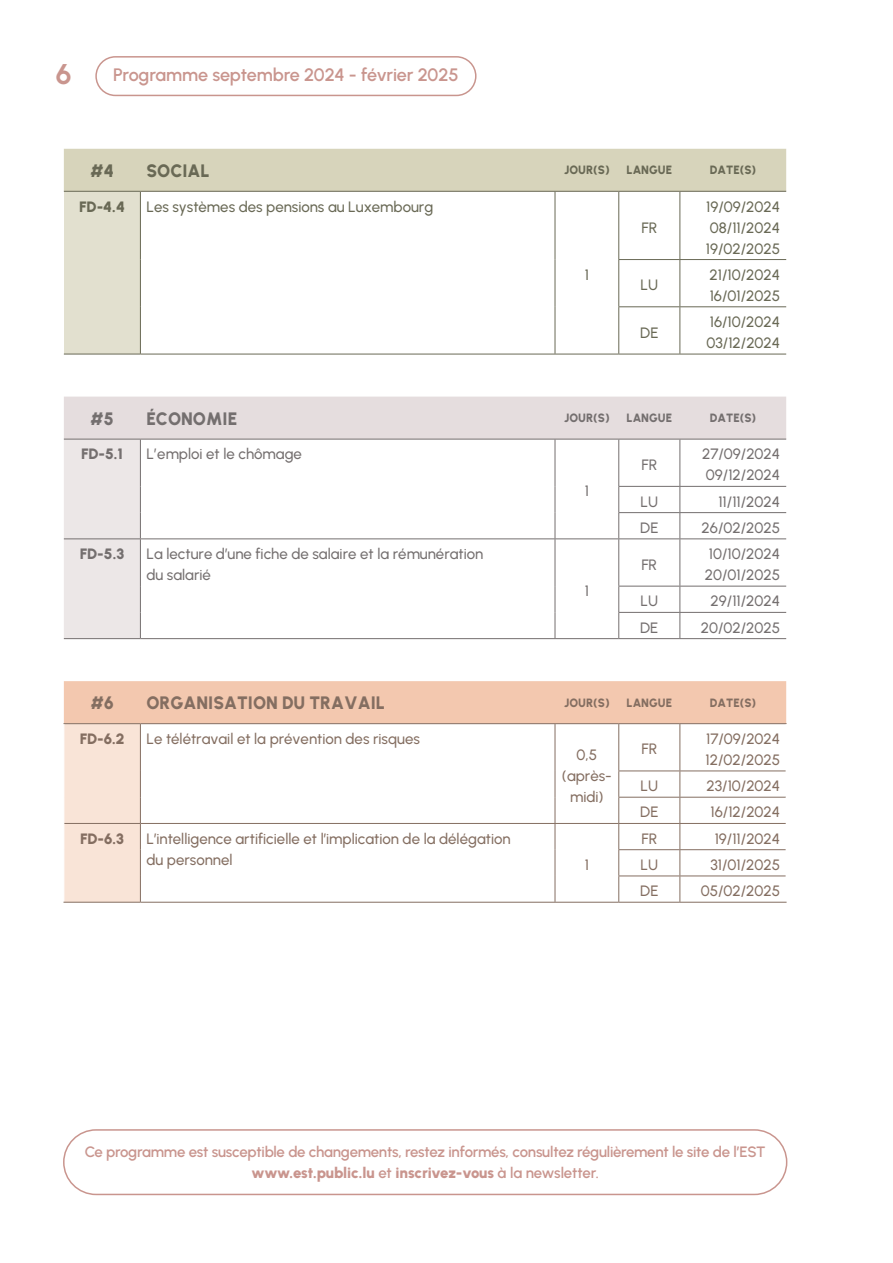
<style>
.page{position:relative;width:893px;height:1263px;background:#fff}
.page>*{position:absolute;margin:0;border:0;box-sizing:border-box;transform-origin:0 0}
.t1{font:700 28.5px "Urbanist";color:#c9958e}
.t2{font:600 18px "Urbanist";letter-spacing:-.01em;color:#c9958e}
.t3{font:900 18px "Urbanist";color:#846e61;scale:.95 1}
.t4{font:900 18px "Urbanist";color:#746f6f;scale:.95 1}
.t5{font:900 18px "Urbanist";color:#696955;scale:.95 1}
.t6{font:500 15px/21px "Urbanist";color:#846e61}
.t7{font:500 15px/21px "Urbanist";color:#746f6f}
.t8{font:600 15px/21px "Urbanist";letter-spacing:-.02em;color:#c9958e;text-align:center}
.t9{font:500 15px/21px "Urbanist";color:#696955}
.t10{font:900 15px "Urbanist";color:#746f6f}
.t11{font:900 15px "Urbanist";color:#846e61}
.t12{font:900 15px "Urbanist";color:#696955}
.t13{font:900 12px "Urbanist";color:#696955;scale:.95 1}
.t14{font:900 12px "Urbanist";color:#746f6f;scale:.95 1}
.t15{font:900 12px "Urbanist";color:#846e61;scale:.95 1}
.s1{font-weight:900}
</style>
<div class="page">
<div style="left:95px;top:56px;width:381px;height:40px;border:2px solid #c9958e;border-radius:19px"></div>
<div style="left:64px;top:149px;width:722px;height:42px;background:#d7d4bb"></div>
<div style="left:64px;top:191px;width:76px;height:163px;background:#e2e0cf"></div>
<hr style="left:64px;top:191px;width:76px;height:1px;background:#696955">
<hr style="left:140px;top:191px;width:415px;height:1px;background:#696955">
<hr style="left:555px;top:191px;width:64px;height:1px;background:#696955">
<hr style="left:619px;top:191px;width:61px;height:1px;background:#696955">
<hr style="left:680px;top:191px;width:106px;height:1px;background:#696955">
<svg style="left:63px;top:681px;width:724px;height:221px"></svg>
<svg style="left:64px;top:397px;width:722px;height:242px"></svg>
<hr style="left:140px;top:192px;width:1px;height:68px;background:#696955">
<hr style="left:555px;top:192px;width:1px;height:68px;background:#696955">
<hr style="left:140px;top:260px;width:1px;height:47px;background:#696955">
<hr style="left:555px;top:260px;width:1px;height:47px;background:#696955">
<hr style="left:140px;top:307px;width:1px;height:47px;background:#696955">
<hr style="left:555px;top:307px;width:1px;height:47px;background:#696955">
<hr style="left:618px;top:192px;width:1px;height:67px;background:#696955">
<hr style="left:679px;top:192px;width:1px;height:67px;background:#696955">
<hr style="left:618px;top:259px;width:62px;height:1px;background:#696955">
<hr style="left:618px;top:260px;width:1px;height:46px;background:#696955">
<hr style="left:680px;top:259px;width:106px;height:1px;background:#696955">
<hr style="left:679px;top:260px;width:1px;height:46px;background:#696955">
<hr style="left:618px;top:307px;width:1px;height:47px;background:#696955">
<hr style="left:679px;top:307px;width:1px;height:47px;background:#696955">
<hr style="left:64px;top:354px;width:76px;height:1px;background:#696955">
<hr style="left:140px;top:354px;width:415px;height:1px;background:#696955">
<hr style="left:555px;top:354px;width:64px;height:1px;background:#696955">
<hr style="left:618px;top:306px;width:62px;height:1px;background:#696955">
<hr style="left:680px;top:306px;width:106px;height:1px;background:#696955">
<hr style="left:619px;top:354px;width:61px;height:1px;background:#696955">
<hr style="left:680px;top:354px;width:106px;height:1px;background:#696955">
<hr style="left:63px;top:902px;width:77px;height:1px;background:#846e61">
<hr style="left:140px;top:902px;width:415px;height:1px;background:#846e61">
<hr style="left:555px;top:902px;width:64px;height:1px;background:#846e61">
<hr style="left:619px;top:902px;width:61px;height:1px;background:#846e61">
<hr style="left:680px;top:902px;width:107px;height:1px;background:#846e61">
<div style="left:63px;top:1129px;width:724px;height:66px;border:2px solid #c9958e;border-radius:32px"></div>
<h1 class="t1" style="left:56px;top:55px;width:17px">6</h1>
<p class="t2" style="left:113px;top:62px;width:347px">Programme septembre 2024 - février 2025</p>
<p class="t5" style="left:90px;top:158px;width:27px">#4</p>
<p class="t5" style="left:146px;top:158px;width:68px">SOCIAL</p>
<p class="t13" style="left:564px;top:162px;width:50px">JOUR(S)</p>
<p class="t13" style="left:627px;top:162px;width:49px">LANGUE</p>
<p class="t13" style="left:710px;top:162px;width:50px">DATE(S)</p>
<p class="t12" style="left:79px;top:196px;width:47px">FD-4.4</p>
<p class="t9" style="left:146px;top:195px;width:288px">Les systèmes des pensions au Luxembourg</p>
<p class="t9" style="left:706px;top:195px;width:76px;text-align:justify">19/09/2024<br>08/11/2024<br>19/02/2025</p>
<p class="t9" style="left:641px;top:216px;width:17px">FR</p>
<p class="t9" style="left:585px;top:264px;width:6px">1</p>
<p class="t9" style="left:640px;top:274px;width:19px">LU</p>
<p class="t9" style="left:710px;top:264px;width:72px">21/10/2024<br>16/01/2025</p>
<p class="t9" style="left:640px;top:321px;width:20px">DE</p>
<p class="t9" style="left:706px;top:311px;width:75px">16/10/2024<br>03/12/2024</p>
<p class="t4" style="left:90px;top:406px;width:27px">#5</p>
<p class="t4" style="left:146px;top:406px;width:97px">ÉCONOMIE</p>
<p class="t14" style="left:564px;top:409px;width:50px">JOUR(S)</p>
<p class="t14" style="left:627px;top:409px;width:49px">LANGUE</p>
<p class="t14" style="left:710px;top:409px;width:50px">DATE(S)</p>
<p class="t10" style="left:81px;top:443px;width:43px">FD-5.1</p>
<p class="t7" style="left:146px;top:443px;width:157px">Lʼemploi et le chômage</p>
<p class="t7" style="left:585px;top:480px;width:6px">1</p>
<p class="t7" style="left:641px;top:454px;width:17px">FR</p>
<p class="t7" style="left:702px;top:443px;width:80px">27/09/2024<br>09/12/2024</p>
<p class="t7" style="left:640px;top:490px;width:19px">LU</p>
<p class="t7" style="left:718px;top:490px;width:63px">11/11/2024</p>
<p class="t7" style="left:640px;top:517px;width:20px">DE</p>
<p class="t7" style="left:702px;top:517px;width:80px">26/02/2025</p>
<p class="t10" style="left:80px;top:543px;width:46px">FD-5.3</p>
<p class="t7" style="left:146px;top:543px;width:338px">La lecture d’une fiche de salaire et la rémunération du salarié</p>
<p class="t7" style="left:585px;top:580px;width:6px">1</p>
<p class="t7" style="left:641px;top:553px;width:17px">FR</p>
<p class="t7" style="left:705px;top:543px;width:77px">10/10/2024<br>20/01/2025</p>
<p class="t7" style="left:640px;top:590px;width:19px">LU</p>
<p class="t7" style="left:711px;top:590px;width:71px">29/11/2024</p>
<p class="t7" style="left:640px;top:616px;width:20px">DE</p>
<p class="t7" style="left:701px;top:616px;width:81px">20/02/2025</p>
<p class="t3" style="left:91px;top:690px;width:26px">#6</p>
<p class="t3" style="left:146px;top:690px;width:253px">ORGANISATION DU TRAVAIL</p>
<p class="t15" style="left:564px;top:694px;width:50px">JOUR(S)</p>
<p class="t15" style="left:627px;top:694px;width:49px">LANGUE</p>
<p class="t15" style="left:710px;top:694px;width:50px">DATE(S)</p>
<p class="t11" style="left:80px;top:728px;width:46px">FD-6.2</p>
<p class="t6" style="left:146px;top:728px;width:275px">Le télétravail et la prévention des risques</p>
<p class="t6" style="left:562px;top:743px;width:51px;text-align:center">0,5 (après&shy;midi)</p>
<p class="t6" style="left:641px;top:738px;width:17px">FR</p>
<p class="t6" style="left:705px;top:728px;width:76px">17/09/2024<br>12/02/2025</p>
<p class="t6" style="left:641px;top:775px;width:19px">LU</p>
<p class="t6" style="left:706px;top:775px;width:75px">23/10/2024</p>
<p class="t6" style="left:640px;top:801px;width:20px">DE</p>
<p class="t6" style="left:710px;top:801px;width:71px">16/12/2024</p>
<p class="t11" style="left:80px;top:828px;width:45px">FD-6.3</p>
<p class="t6" style="left:146px;top:827px;width:366px">L’intelligence artificielle et l’implication de la délégation du personnel</p>
<p class="t6" style="left:585px;top:854px;width:6px">1</p>
<p class="t6" style="left:641px;top:827px;width:17px">FR</p>
<p class="t6" style="left:715px;top:827px;width:67px">19/11/2024</p>
<p class="t6" style="left:641px;top:854px;width:19px">LU</p>
<p class="t6" style="left:710px;top:854px;width:71px">31/01/2025</p>
<p class="t6" style="left:640px;top:880px;width:20px">DE</p>
<p class="t6" style="left:701px;top:880px;width:81px">05/02/2025</p>
<p class="t8" style="left:85px;top:1140px;width:682px">Ce programme est susceptible de changements, restez informés, consultez régulièrement le site de l’EST <span class="s1">www.est.public.lu</span> et <span class="s1">inscrivez-vous</span> à la newsletter.</p>
</div>
